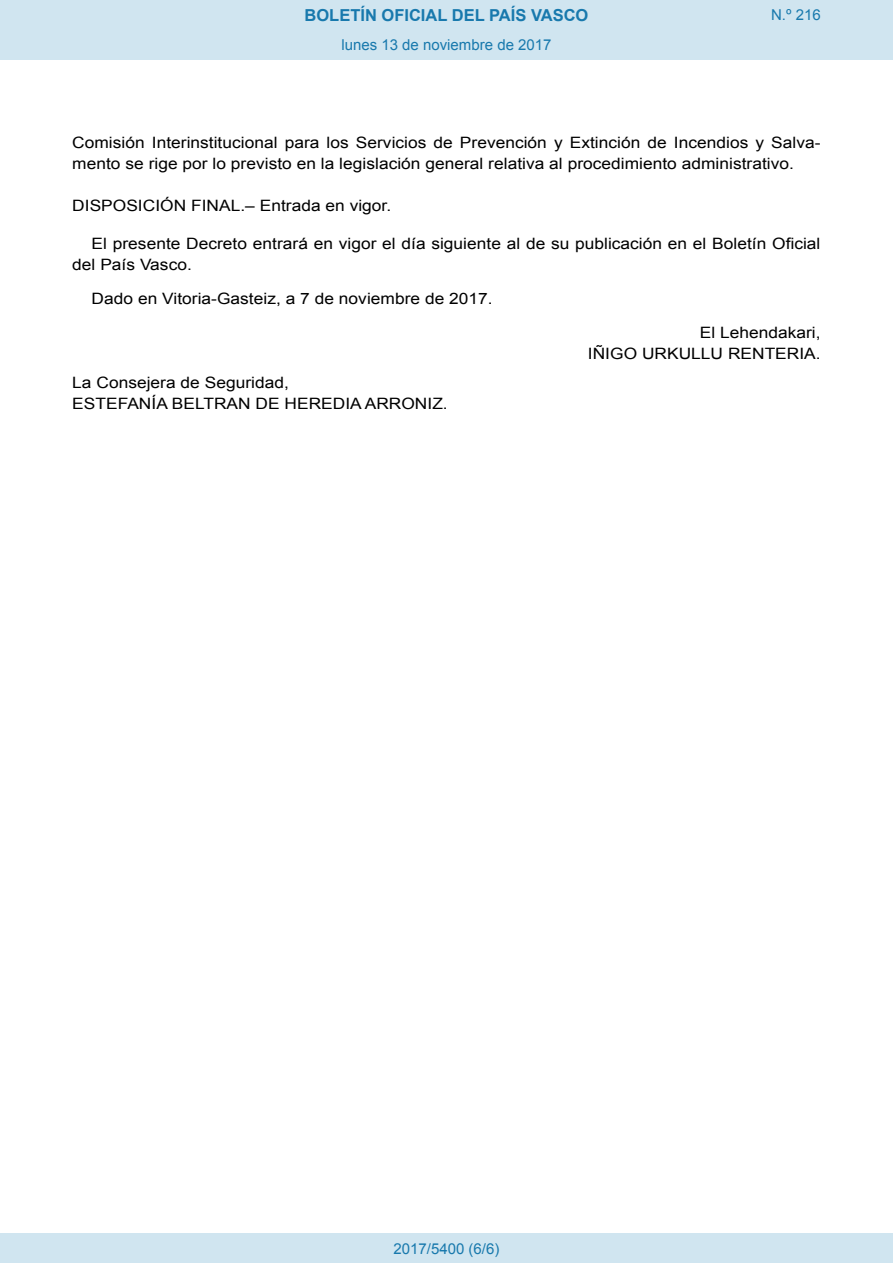
<style>
.page{position:relative;width:893px;height:1263px;background:#fff}
.page>*{position:absolute;margin:0;border:0;box-sizing:border-box;transform-origin:0 0}
.t1{font:700 16.5px "Arial";color:#1879ad}
.BOPVDetalle{font:15.6px/21px "Arial";color:#000;scale:1.11 1}
.BOPVFirmaLugFec{font:15.6px "Arial";color:#000;scale:1.11 1}
.BOPVDisposicionTitul{font:15.6px "Arial";color:#000;scale:1.11 1}
.BOPVFirmaNombre{font:15.6px "Arial";color:#000;scale:1.11 1}
.BOPVFirmaPuesto{font:15.6px "Arial";color:#000;scale:1.11 1}
.BOPVNombreLehen2{font:15.6px "Arial";color:#000;scale:1.11 1}
.BOPVPuestoLehen2{font:15.6px "Arial";color:#000;scale:1.11 1}
.Paginacion_Centro{font:15px "Arial";color:#1879ad}
</style>
<div class="page">
<div style="left:0;top:0;width:893px;height:60px;background:#d0e5f0"></div>
<div style="left:0;top:1233px;width:893px;height:30px;background:#d0e5f0"></div>
<p class="t1" style="left:305px;top:4px;width:285px">BOLETÍN OFICIAL DEL PAÍS VASCO</p>
<p class="Paginacion_Centro" style="left:341px;top:35px;width:212px">lunes 13 de noviembre de 2017</p>
<p class="Paginacion_Centro" style="left:771px;top:5px;width:51px">N.º 216</p>
<p class="BOPVDetalle" style="left:72px;top:132px;width:676px">Comisión Interinstitucional para los Servicios de Prevención y Extinción de Incendios y Salva&shy;mento se rige por lo previsto en la legislación general relativa al procedimiento administrativo.</p>
<p class="BOPVDisposicionTitul" style="left:72px;top:196px;width:289px">DISPOSICIÓN FINAL.– Entrada en vigor.</p>
<p class="BOPVDetalle" style="left:72px;top:234px;width:675px;text-indent:19px">El presente Decreto entrará en vigor el día siguiente al de su publicación en el Boletín Oficial del País Vasco.</p>
<p class="BOPVFirmaLugFec" style="left:92px;top:288px;width:363px">Dado en Vitoria-Gasteiz, a 7 de noviembre de 2017.</p>
<p class="BOPVPuestoLehen2" style="left:700px;top:322px;width:110px">El Lehendakari,</p>
<p class="BOPVNombreLehen2" style="left:588px;top:343px;width:211px">IÑIGO URKULLU RENTERIA.</p>
<p class="BOPVFirmaPuesto" style="left:72px;top:373px;width:197px">La Consejera de Seguridad,</p>
<p class="BOPVFirmaNombre" style="left:72px;top:394px;width:340px">ESTEFANÍA BELTRAN DE HEREDIA ARRONIZ.</p>
<p class="Paginacion_Centro" style="left:393px;top:1238px;width:107px">2017/5400 (6/6)</p>
</div>
